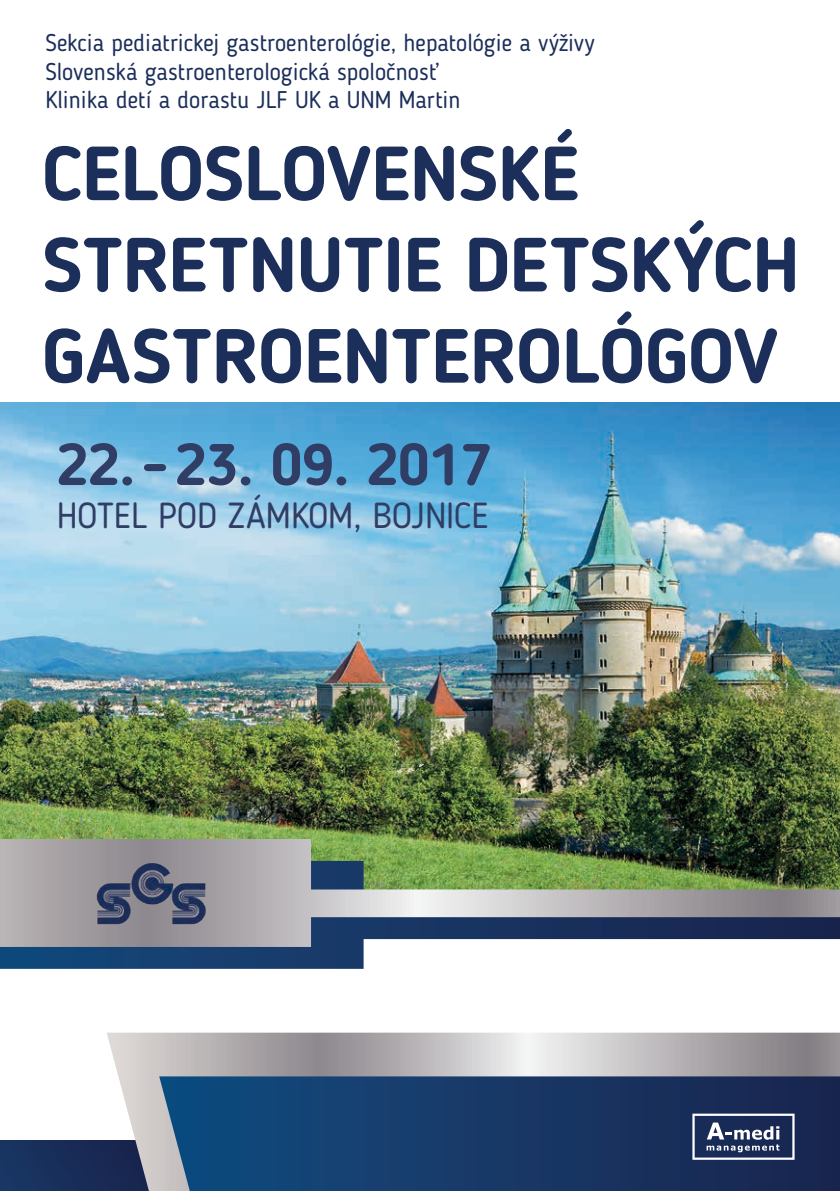
<style>
.page{position:relative;width:840px;height:1191px;background:#fff}
.page>*{position:absolute;margin:0;border:0;box-sizing:border-box;transform-origin:0 0}
.t1{font:700 76px/91.2px "Blogger Sans";letter-spacing:-.005em;color:#1c2f5b}
.t2{font:700 58px "Blogger Sans";color:#303d65}
.t3{font:36px "Blogger Sans";color:#303d65}
.t4{font:24px/28.8px "Blogger Sans";color:#1c2f5b}
</style>
<div class="page">
<img style="left:0;top:402px;width:839px;height:437px">
<svg style="left:0;top:947px;width:364px;height:21px"></svg>
<svg style="left:0;top:839px;width:839px;height:108px"></svg>
<div style="left:0;top:1140px;width:605px;height:51px;background:#182f5a"></div>
<svg style="left:107px;top:1032px;width:732px;height:159px"></svg>
<svg style="left:159px;top:1076px;width:680px;height:115px"></svg>
<img style="left:92px;top:859px;width:119px;height:70px">
<svg style="left:692px;top:1113px;width:102px;height:46px"></svg>
<p class="t4" style="left:45px;top:28px;width:550px">Sekcia pediatrickej gastroenterológie, hepatológie a výživy<br>Slovenská gastroenterologická spoločnosť<br>Klinika detí a dorastu JLF UK a UNM Martin</p>
<h1 class="t1" style="left:43px;top:128px;width:758px">CELOSLOVENSKÉ<br>STRETNUTIE DETSKÝCH<br>GASTROENTEROLÓGOV</h1>
<h2 class="t2" style="left:57px;top:430px;width:436px">22. -23. 09. 2017</h2>
<h3 class="t3" style="left:57px;top:494px;width:433px">HOTEL POD ZÁMKOM, BOJNICE</h3>
</div>
